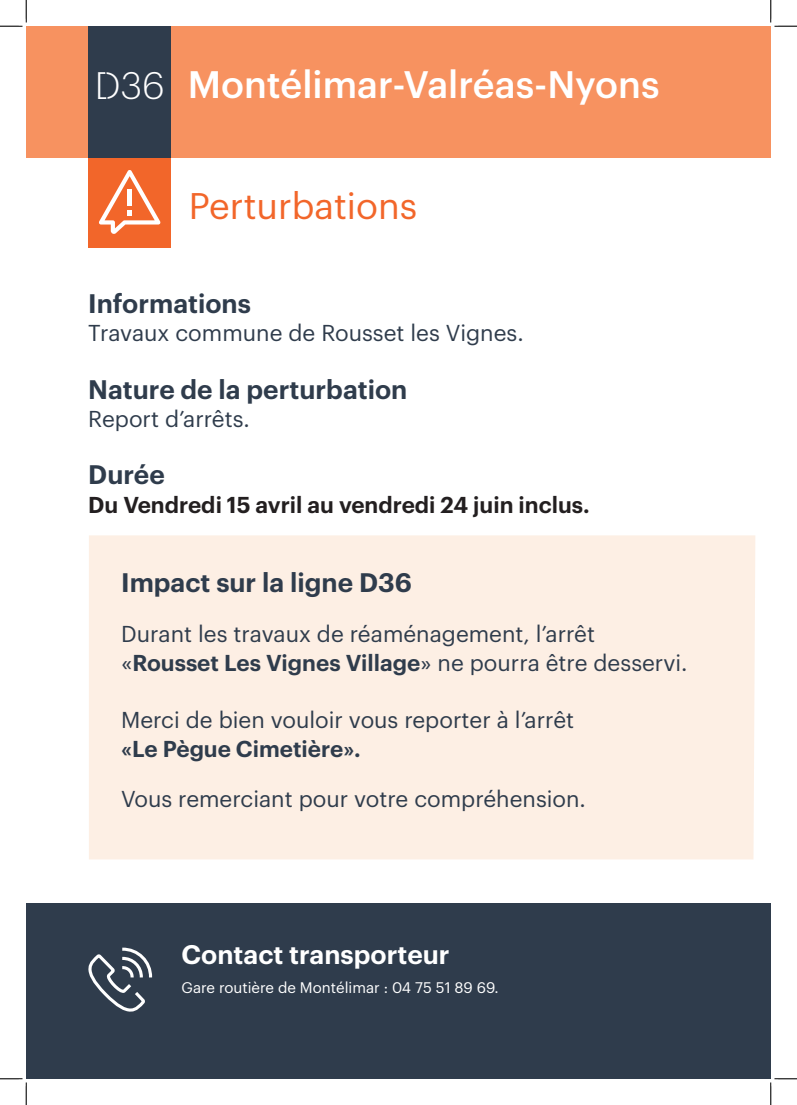
<style>
.page{position:relative;width:797px;height:1105px;background:#fff}
.page>*{position:absolute;margin:0;border:0;box-sizing:border-box;transform-origin:0 0}
.t1{font:500 37.5px "Graphik";color:#fff}
.t2{font:36.25px "Graphik";color:#f2662a}
.t3{font:600 26.25px "Graphik";color:#2f3c4c}
.t4{font:600 26.25px "Graphik";color:#fff}
.t5{font:22.5px/28.6px "Graphik";color:#2f3c4c}
.t6{font:600 22.5px "Graphik";color:#231f20}
.t7{font:600 22.5px "Graphik";color:#2f3c4c}
.t8{font:15px "Graphik";color:#fff}
.s1{font-weight:300}
.s2{font-weight:600}
</style>
<div class="page">
<div style="left:88px;top:152px;width:83px;height:96px;background:#f2662a"></div>
<svg style="left:99px;top:170px;width:61px;height:64px"></svg>
<div style="left:26px;top:903px;width:744px;height:176px;background:#2f3c4c"></div>
<svg style="left:88px;top:947px;width:65px;height:65px"></svg>
<div style="left:26px;top:26px;width:744px;height:132px;background:#f79260"></div>
<div style="left:88px;top:26px;width:83px;height:131px;background:#2f3c4c"></div>
<div style="left:89px;top:535px;width:666px;height:324px;background:#fdefe4"></div>
<svg style="left:0;top:0;width:27px;height:27px"></svg>
<svg style="left:0;top:1078px;width:27px;height:27px"></svg>
<svg style="left:770px;top:0;width:27px;height:27px"></svg>
<svg style="left:770px;top:1078px;width:27px;height:27px"></svg>
<h1 class="t1" style="left:95px;top:56px;width:566px"><span class="s1">D36</span> Montélimar-Valréas-Nyons</h1>
<h2 class="t2" style="left:189px;top:179px;width:230px">Perturbations</h2>
<p class="t3" style="left:88px;top:283px;width:164px">Informations</p>
<p class="t5" style="left:88px;top:317px;width:437px">Travaux commune de Rousset les Vignes.</p>
<p class="t3" style="left:88px;top:369px;width:320px">Nature de la perturbation</p>
<p class="t5" style="left:88px;top:403px;width:163px">Report d’arrêts.</p>
<p class="t3" style="left:88px;top:455px;width:78px">Durée</p>
<p class="t6" style="left:88px;top:488px;width:503px">Du Vendredi 15 avril au vendredi 24 juin inclus.</p>
<p class="t3" style="left:121px;top:562px;width:292px">Impact sur la ligne D36</p>
<p class="t5" style="left:121px;top:618px;width:568px">Durant les travaux de réaménagement, l’arrêt «<span class="s2">Rousset Les Vignes Village</span>» ne pourra être desservi.</p>
<p class="t5" style="left:121px;top:703px;width:454px">Merci de bien vouloir vous reporter à l’arrêt</p>
<p class="t7" style="left:121px;top:731px;width:241px">«Le Pègue Cimetière».</p>
<p class="t5" style="left:121px;top:782px;width:466px">Vous remerciant pour votre compréhension.</p>
<p class="t4" style="left:181px;top:934px;width:270px">Contact transporteur</p>
<p class="t8" style="left:181px;top:976px;width:319px">Gare routière de Montélimar : 04 75 51 89 69.</p>
</div>
